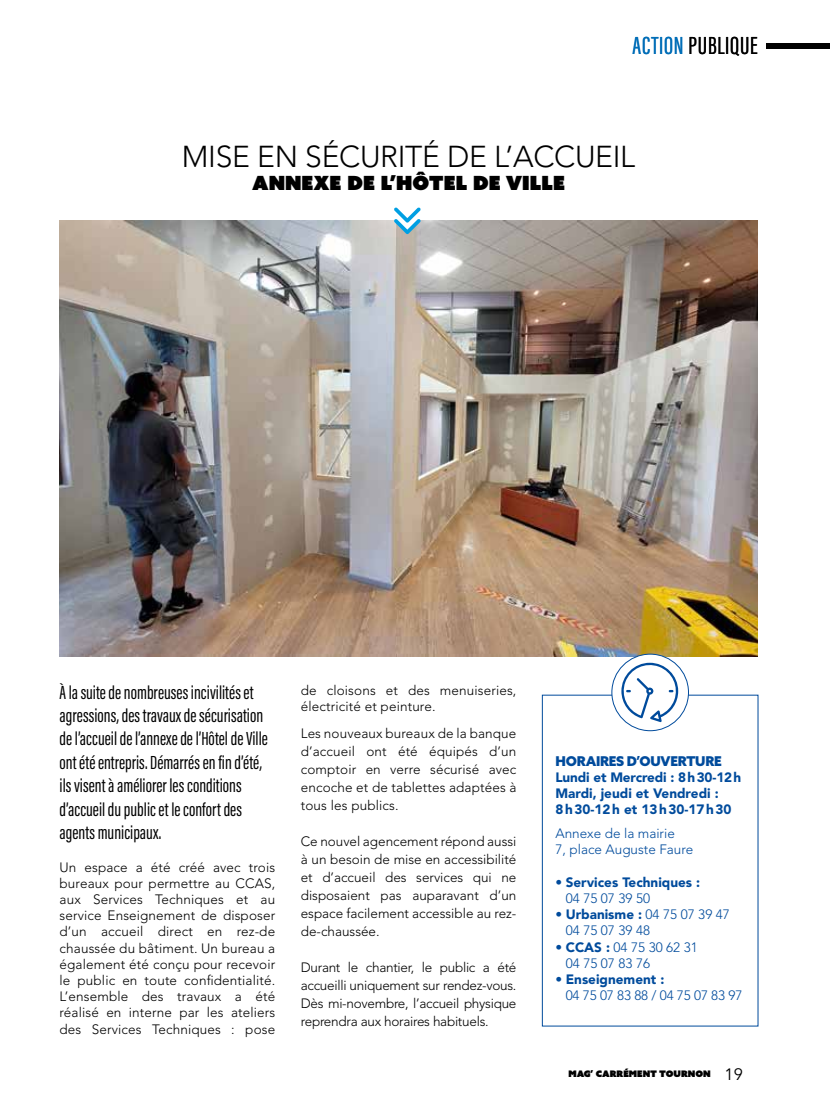
<style>
.page{position:relative;width:830px;height:1106px;background:#fff}
.page>*{position:absolute;margin:0;border:0;box-sizing:border-box;transform-origin:0 0}
.t1{font:300 30px "Avenir LT Std";letter-spacing:-.01em;color:#000}
.t2{font:25.5px "Acumin Pro Extra Cond";letter-spacing:.03em;color:#000}
.t3{font:19.5px/23.4px "Acumin Pro Extra Cond";color:#000}
.t4{font:19.5px "Azo Sans Uber";color:#000}
.t5{font:16.5px "Avenir";color:#000}
.t6{font:300 13.5px/18px "Avenir LT Std";letter-spacing:.01em;color:#000;text-align:justify}
.t7{font:300 13.5px/16.2px "Avenir LT Std";color:#004b9c}
.t8{font:900 13.5px/16.2px "Avenir LT Std";color:#004b9c}
.t9{font:900 13.5px "Azo Sans";letter-spacing:-.02em;color:#004b9c}
.t10{font:9px "Azo Sans Uber";color:#000}
.s1{color:#006eb8}
.s2{font-weight:300}
.s3{font-weight:900}
</style>
<div class="page">
<div style="left:766px;top:43px;width:63px;height:6px;background:#000"></div>
<img style="left:60px;top:221px;width:697px;height:435px">
<div style="left:541px;top:694px;width:217px;height:332px;border:1px solid #004b9c"></div>
<svg style="left:393px;top:207px;width:30px;height:27px"></svg>
<div style="left:611px;top:654px;width:77px;height:76px;background:#fff;border-radius:50%"></div>
<div style="left:611px;top:653px;width:77px;height:78px;border:1px solid #004b9c;border-radius:50%"></div>
<svg style="left:620px;top:661px;width:58px;height:61px"></svg>
<h2 class="t2" style="left:632px;top:30px;width:126px"><span class="s1">ACTION</span> PUBLIQUE</h2>
<h1 class="t1" style="left:182px;top:139px;width:454px">MISE EN SÉCURITÉ DE L’ACCUEIL</h1>
<h3 class="t4" style="left:252px;top:170px;width:314px">ANNEXE DE L’HÔTEL DE VILLE</h3>
<p class="t3" style="left:60px;top:680px;width:210px">À la suite de nombreuses incivilités et agressions, des travaux de sécurisation de l’accueil de l’annexe de l’Hôtel de Ville ont été entrepris. Démarrés en fin d’été, ils visent à améliorer les conditions d’accueil du public et le confort des agents municipaux.</p>
<p class="t6" style="left:60px;top:858px;width:217px;line-height:16.2px">Un espace a été créé avec trois bureaux pour permettre au CCAS, aux Services Techniques et au service Enseignement de disposer d’un accueil direct en rez-de chaussée du bâtiment. Un bureau a également été conçu pour recevoir le public en toute confidentialité.<br>L’ensemble des travaux a été réalisé en interne par les ateliers des Services Techniques : pose</p>
<p class="t6" style="left:300px;top:681px;width:217px;line-height:16.2px">de cloisons et des menuiseries, électricité et peinture.</p>
<p class="t6" style="left:300px;top:724px;width:217px">Les nouveaux bureaux de la banque d’accueil ont été équipés d’un comptoir en verre sécurisé avec encoche et de tablettes adaptées à tous les publics.</p>
<p class="t6" style="left:300px;top:832px;width:217px">Ce nouvel agencement répond aussi à un besoin de mise en accessibilité et d’accueil des services qui ne disposaient pas auparavant d’un espace facilement accessible au rez&shy;de-chaussée.</p>
<p class="t6" style="left:300px;top:958px;width:217px">Durant le chantier, le public a été accueilli uniquement sur rendez-vous.<br>Dès mi-novembre, l’accueil physique reprendra aux horaires habituels.</p>
<p class="t9" style="left:555px;top:752px;width:168px">HORAIRES D’OUVERTURE</p>
<p class="t8" style="left:555px;top:769px;width:187px">Lundi et Mercredi : 8h30-12h<br>Mardi, jeudi et Vendredi :<br>8h30-12h et 13h30-17h30</p>
<p class="t7" style="left:555px;top:825px;width:139px">Annexe de la mairie<br>7, place Auguste Faure</p>
<p class="t8" style="left:565px;top:874px;width:136px;text-indent:-10px"><span class="s2">•</span> Services Techniques :<br><span class="s2">04 75 07 39 50</span></p>
<p class="t7" style="left:565px;top:906px;width:165px;text-indent:-10px">• <span class="s3">Urbanisme :</span> 04 75 07 39 47<br>04 75 07 39 48</p>
<p class="t7" style="left:565px;top:938px;width:133px;text-indent:-10px">• <span class="s3">CCAS :</span> 04 75 30 62 31<br>04 75 07 83 76</p>
<p class="t7" style="left:565px;top:971px;width:178px;text-indent:-10px">• <span class="s3">Enseignement :<br></span>04 75 07 83 88 / 04 75 07 83 97</p>
<p class="t10" style="left:568px;top:1067px;width:144px">MAG’ CARRÉMENT TOURNON</p>
<p class="t5" style="left:724px;top:1064px;width:20px">19</p>
</div>
